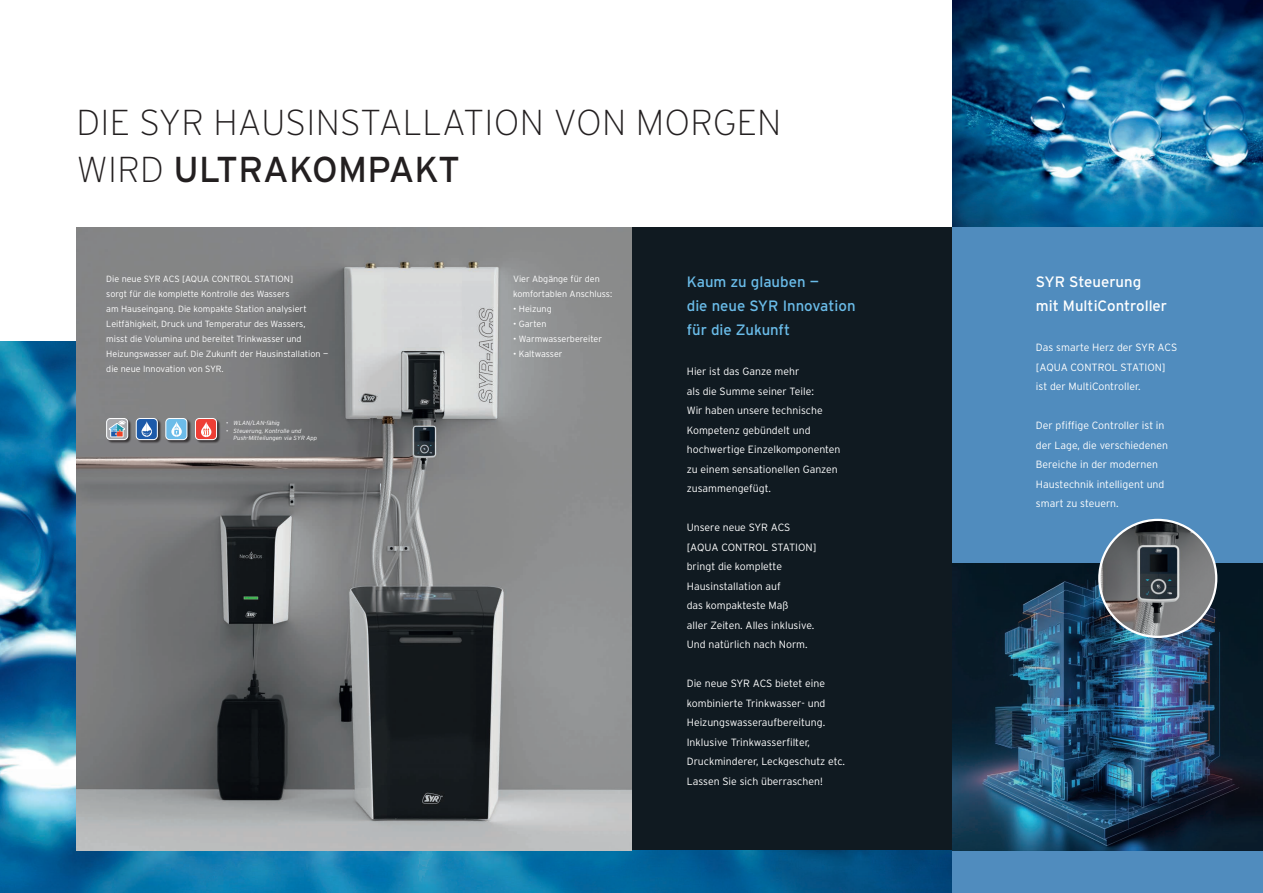
<style>
.page{position:relative;width:1263px;height:893px;background:#fff}
.page>*{position:absolute;margin:0;border:0;box-sizing:border-box;transform-origin:0 0}
.t1{font:200 36px "Interstate";letter-spacing:.005em;color:#231f20}
.t2{font:36px "Interstate";letter-spacing:.005em;color:#231f20}
.t3{font:15px "Interstate";color:#6abce9}
.t4{font:15px "Interstate";color:#fff}
.t5{font:300 10.5px "Interstate";color:#fff}
.t6{font:300 9px "Interstate";color:#fff}
.t7{font:italic 300 6px "Interstate";color:#fff}
.s1{font-weight:200}
</style>
<div class="page">
<img style="left:0;top:342px;width:952px;height:551px">
<img style="left:952px;top:0;width:311px;height:227px">
<div style="left:631px;top:227px;width:321px;height:623px;background:#101a21"></div>
<img style="left:77px;top:227px;width:554px;height:623px">
<div style="left:952px;top:227px;width:311px;height:666px;background:#508cbe"></div>
<img style="left:952px;top:563px;width:311px;height:287px">
<div style="left:136px;top:419px;width:26px;height:25px;background:#231f20;opacity:.75"></div>
<svg style="left:136px;top:418px;width:21px;height:22px"></svg>
<div style="left:136px;top:418px;width:22px;height:22px;border:1px solid #fff;border-radius:4px"></div>
<div style="left:166px;top:419px;width:25px;height:25px;background:#231f20;opacity:.75"></div>
<svg style="left:166px;top:418px;width:21px;height:22px"></svg>
<div style="left:166px;top:418px;width:21px;height:22px;border:1px solid #fff;border-radius:4px"></div>
<div style="left:107px;top:419px;width:25px;height:25px;background:#231f20;opacity:.75"></div>
<svg style="left:107px;top:418px;width:21px;height:22px"></svg>
<div style="left:106px;top:418px;width:22px;height:22px;border:1px solid #fff;border-radius:4px"></div>
<div style="left:196px;top:419px;width:25px;height:25px;background:#231f20;opacity:.75"></div>
<svg style="left:195px;top:418px;width:22px;height:22px"></svg>
<div style="left:195px;top:418px;width:22px;height:22px;border:1px solid #fff;border-radius:4px"></div>
<img style="left:1099px;top:520px;width:117px;height:117px;border-radius:58px">
<div style="left:1098px;top:519px;width:119px;height:119px;border:2px solid #fff;border-radius:50%"></div>
<p class="t1" style="left:77px;top:103px;width:706px">DIE SYR HAUSINSTALLATION VON MORGEN</p>
<p class="t2" style="left:77px;top:149px;width:385px"><span class="s1">WIRD</span> ULTRAKOMPAKT</p>
<p class="t6" style="left:106px;top:274px;width:188px">Die neue SYR ACS [AQUA CONTROL STATION]</p>
<p class="t6" style="left:106px;top:289px;width:185px">sorgt für die komplette Kontrolle des Wassers</p>
<p class="t6" style="left:106px;top:304px;width:202px">am Hauseingang. Die kompakte Station analysiert</p>
<p class="t6" style="left:106px;top:319px;width:201px">Leitfähigkeit, Druck und Temperatur des Wassers,</p>
<p class="t6" style="left:106px;top:334px;width:197px">misst die Volumina und bereitet Trinkwasser und</p>
<p class="t6" style="left:106px;top:349px;width:223px">Heizungswasser auf. Die Zukunft der Hausinstallation —</p>
<p class="t6" style="left:106px;top:364px;width:119px">die neue Innovation von SYR.</p>
<p class="t7" style="left:226px;top:420px;width:55px">• WLAN/LAN-fähig</p>
<p class="t7" style="left:226px;top:427px;width:77px">• Steuerung, Kontrolle und</p>
<p class="t7" style="left:234px;top:435px;width:85px">Push-Mitteilungen via SYR App</p>
<p class="t6" style="left:513px;top:274px;width:88px">Vier Abgänge für den</p>
<p class="t6" style="left:513px;top:289px;width:101px">komfortablen Anschluss:</p>
<p class="t6" style="left:513px;top:304px;width:40px">• Heizung</p>
<p class="t6" style="left:513px;top:319px;width:35px">• Garten</p>
<p class="t6" style="left:513px;top:334px;width:90px">• Warmwasserbereiter</p>
<p class="t6" style="left:513px;top:349px;width:51px">• Kaltwasser</p>
<p class="t3" style="left:687px;top:273px;width:134px">Kaum zu glauben —</p>
<p class="t3" style="left:687px;top:297px;width:170px">die neue SYR Innovation</p>
<p class="t3" style="left:687px;top:321px;width:105px">für die Zukunft</p>
<p class="t5" style="left:687px;top:365px;width:114px">Hier ist das Ganze mehr</p>
<p class="t5" style="left:687px;top:385px;width:129px">als die Summe seiner Teile:</p>
<p class="t5" style="left:687px;top:404px;width:137px">Wir haben unsere technische</p>
<p class="t5" style="left:687px;top:424px;width:125px">Kompetenz gebündelt und</p>
<p class="t5" style="left:687px;top:443px;width:155px">hochwertige Einzelkomponenten</p>
<p class="t5" style="left:687px;top:463px;width:153px">zu einem sensationellen Ganzen</p>
<p class="t5" style="left:687px;top:482px;width:86px">zusammengefügt.</p>
<p class="t5" style="left:687px;top:521px;width:105px">Unsere neue SYR ACS</p>
<p class="t5" style="left:687px;top:541px;width:131px">[AQUA CONTROL STATION]</p>
<p class="t5" style="left:687px;top:560px;width:97px">bringt die komplette</p>
<p class="t5" style="left:687px;top:580px;width:95px">Hausinstallation auf</p>
<p class="t5" style="left:687px;top:599px;width:103px">das kompakteste Maß</p>
<p class="t5" style="left:687px;top:619px;width:129px">aller Zeiten. Alles inklusive.</p>
<p class="t5" style="left:687px;top:638px;width:122px">Und natürlich nach Norm.</p>
<p class="t5" style="left:687px;top:677px;width:140px">Die neue SYR ACS bietet eine</p>
<p class="t5" style="left:687px;top:697px;width:140px">kombinierte Trinkwasser- und</p>
<p class="t5" style="left:687px;top:716px;width:140px">Heizungswasseraufbereitung.</p>
<p class="t5" style="left:687px;top:736px;width:125px">Inklusive Trinkwasserfilter,</p>
<p class="t5" style="left:687px;top:755px;width:160px">Druckminderer, Leckgeschutz etc.</p>
<p class="t5" style="left:687px;top:775px;width:137px">Lassen Sie sich überraschen!</p>
<p class="t4" style="left:1036px;top:273px;width:107px">SYR Steuerung</p>
<p class="t4" style="left:1036px;top:297px;width:133px">mit MultiController</p>
<p class="t5" style="left:1036px;top:341px;width:143px">Das smarte Herz der SYR ACS</p>
<p class="t5" style="left:1036px;top:361px;width:131px">[AQUA CONTROL STATION]</p>
<p class="t5" style="left:1036px;top:380px;width:106px">ist der MultiController.</p>
<p class="t5" style="left:1036px;top:419px;width:130px">Der pfiffige Controller ist in</p>
<p class="t5" style="left:1036px;top:439px;width:134px">der Lage, die verschiedenen</p>
<p class="t5" style="left:1036px;top:458px;width:124px">Bereiche in der modernen</p>
<p class="t5" style="left:1036px;top:478px;width:130px">Haustechnik intelligent und</p>
<p class="t5" style="left:1036px;top:497px;width:84px">smart zu steuern.</p>
</div>
